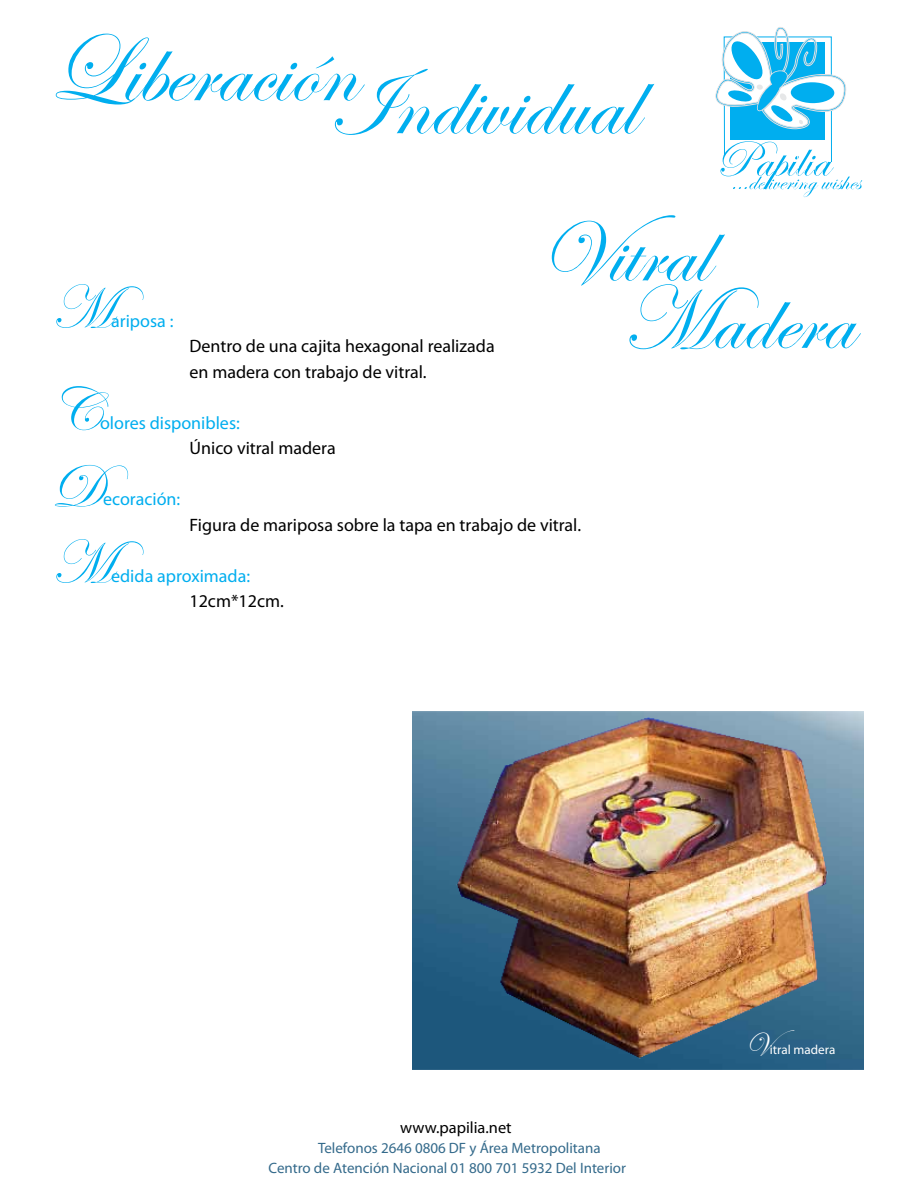
<style>
.page{position:relative;width:918px;height:1188px;background:#fff}
.page>*{position:absolute;margin:0;border:0;box-sizing:border-box;transform-origin:0 0}
.t1{font:97.95px "Edwardian Script ITC";color:#00aeef}
.t2{font:91.2px/67.5px "Edwardian Script ITC";color:#00aeef}
.t3{font:61.5px "Edwardian Script ITC";color:#00aeef}
.t4{font:32.85px "Edwardian Script ITC";color:#fff}
.t5{font:18px/25.5px "Myriad Pro";color:#000}
.t6{font:18px "Myriad Pro";color:#00aeef}
.t7{font:16.35px "Myriad Pro";color:#000}
.t8{font:15px/20.1px "Myriad Pro";color:#346a8b}
.t9{font:13.05px "Myriad Pro";color:#fff}
</style>
<div class="page">
<svg style="left:715px;top:27px;width:147px;height:170px"></svg>
<img style="left:413px;top:711px;width:451px;height:358px">
<img style="left:447px;top:711px;width:389px;height:358px">
<h1 class="t1" style="left:47px;top:33px;width:590px">LiberaciónIndividual</h1>
<h3 class="t3" style="left:51px;top:274px;width:94px">M</h3>
<p class="t6" style="left:111px;top:310px;width:64px">ariposa :</p>
<p class="t5" style="left:190px;top:333px;width:307px">Dentro de una cajita hexagonal realizada en madera con trabajo de vitral.</p>
<h3 class="t3" style="left:51px;top:376px;width:51px">C</h3>
<p class="t6" style="left:100px;top:412px;width:141px">olores disponibles:</p>
<p class="t5" style="left:190px;top:435px;width:148px">Único vitral madera</p>
<h3 class="t3" style="left:51px;top:453px;width:54px">D</h3>
<p class="t6" style="left:103px;top:488px;width:79px">ecoración:</p>
<h2 class="t2" style="left:622px;top:222px;width:233px;text-indent:-83px">Vitral<br>Madera</h2>
<p class="t5" style="left:190px;top:512px;width:393px">Figura de mariposa sobre la tapa en trabajo de vitral.</p>
<h3 class="t3" style="left:51px;top:529px;width:94px">M</h3>
<p class="t6" style="left:111px;top:565px;width:141px">edida aproximada:</p>
<p class="t5" style="left:190px;top:588px;width:96px">12cm*12cm.</p>
<p class="t7" style="left:400px;top:1117px;width:113px">www.papilia.net</p>
<p class="t8" style="left:268px;top:1137px;width:359px;text-indent:50px">Telefonos 2646 0806 DF y Área Metropolitana<br>Centro de Atención Nacional 01 800 701 5932 Del Interior</p>
<h3 class="t4" style="left:745px;top:1026px;width:51px">V</h3>
<p class="t9" style="left:770px;top:1041px;width:67px">itral madera</p>
</div>
